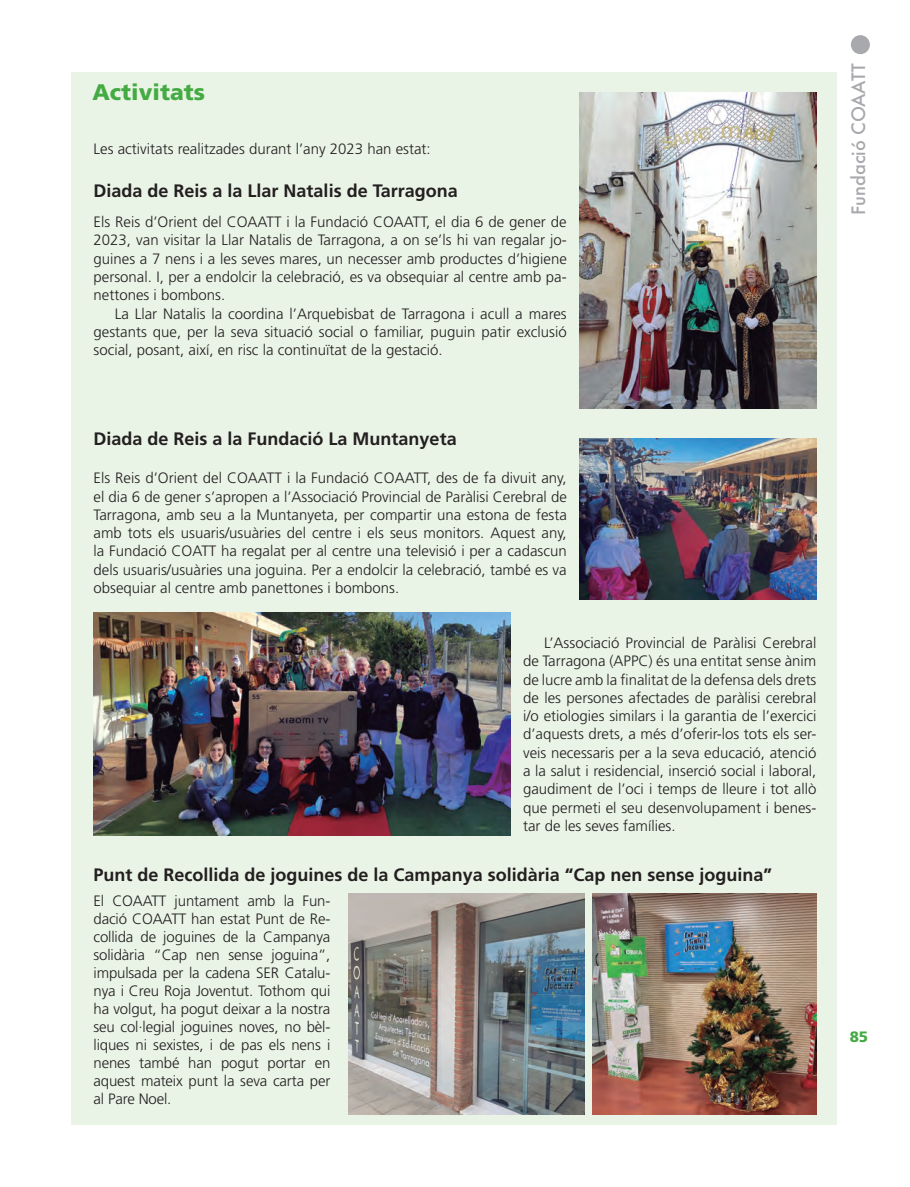
<style>
.page{position:relative;width:910px;height:1187px;background:#fff}
.page>*{position:absolute;margin:0;border:0;box-sizing:border-box;transform-origin:0 0}
.Titulo{font:900 22.5px "Frutiger";color:#44aa42}
.TEXTO{font:700 18px "Frutiger";color:#231f20}
.t1{font:500 18px "Futura";color:#a8a9ad}
.TEXTO-2{font:300 15px/18.3px "Frutiger";color:#231f20;text-align:justify}
.t2{font:900 15px "Frutiger";color:#44aa42}
</style>
<div class="page">
<div style="left:852px;top:36px;width:17px;height:17px;background:#a8a9ad;border-radius:50%"></div>
<div style="left:851px;top:35px;width:19px;height:19px;border:2px solid #a8a9ad;border-radius:50%"></div>
<div style="left:71px;top:72px;width:766px;height:1052px;background:#eaf4e6"></div>
<img style="left:579px;top:92px;width:237px;height:317px">
<img style="left:579px;top:439px;width:237px;height:161px">
<img style="left:94px;top:612px;width:416px;height:223px">
<img style="left:592px;top:893px;width:224px;height:221px">
<img style="left:348px;top:893px;width:237px;height:221px">
<p class="Titulo" style="left:92px;top:79px;width:114px">Activitats</p>
<p class="TEXTO-2" style="left:94px;top:140px;width:339px">Les activitats realitzades durant l’any 2023 han estat:</p>
<p class="TEXTO" style="left:94px;top:181px;width:366px">Diada de Reis a la Llar Natalis de Tarragona</p>
<p class="TEXTO-2" style="left:94px;top:213px;width:475px">Els Reis d’Orient del COAATT i la Fundació COAATT, el dia 6 de gener de 2023, van visitar la Llar Natalis de Tarragona, a on se’ls hi van regalar jo&shy;guines a 7 nens i a les seves mares, un necesser amb productes d’higiene personal. I, per a endolcir la celebració, es va obsequiar al centre amb pa&shy;nettones i bombons.</p>
<p class="TEXTO-2" style="left:94px;top:304px;width:475px;text-indent:21px">La Llar Natalis la coordina l’Arquebisbat de Tarragona i acull a mares gestants que, per la seva situació social o familiar, puguin patir exclusió social, posant, així, en risc la continuïtat de la gestació.</p>
<p class="TEXTO" style="left:94px;top:427px;width:365px">Diada de Reis a la Fundació La Muntanyeta</p>
<p class="TEXTO-2" style="left:94px;top:469px;width:475px">Els Reis d’Orient del COAATT i la Fundació COAATT, des de fa divuit any, el dia 6 de gener s’apropen a l’Associació Provincial de Paràlisi Cerebral de Tarragona, amb seu a la Muntanyeta, per compartir una estona de festa amb tots els usuaris/usuàries del centre i els seus monitors. Aquest any, la Fundació COATT ha regalat per al centre una televisió i per a cadascun dels usuaris/usuàries una joguina. Per a endolcir la celebració, també es va obsequiar al centre amb panettones i bombons.</p>
<p class="TEXTO-2" style="left:523px;top:633px;width:295px;text-indent:21px">L’Associació Provincial de Paràlisi Cerebral de Tarragona (APPC) és una entitat sense ànim de lucre amb la finalitat de la defensa dels drets de les persones afectades de paràlisi cerebral i/o etiologies similars i la garantia de l’exercici d’aquests drets, a més d’oferir-los tots els ser&shy;veis necessaris per a la seva educació, atenció a la salut i residencial, inserció social i laboral, gaudiment de l’oci i temps de lleure i tot allò que permeti el seu desenvolupament i benes&shy;tar de les seves famílies.</p>
<p class="TEXTO" style="left:94px;top:863px;width:680px">Punt de Recollida de joguines de la Campanya solidària “Cap nen sense joguina”</p>
<p class="TEXTO-2" style="left:94px;top:891px;width:238px">El COAATT juntament amb la Fun&shy;dació COAATT han estat Punt de Re&shy;collida de joguines de la Campanya solidària “Cap nen sense joguina”, impulsada per la cadena SER Catalu&shy;nya i Creu Roja Joventut. Tothom qui ha volgut, ha pogut deixar a la nostra seu col·legial joguines noves, no bèl· liques ni sexistes, i de pas els nens i nenes també han pogut portar en aquest mateix punt la seva carta per al Pare Noel.</p>
<p class="t1" style="left:846px;top:215px;width:152px;rotate:-90deg">Fundació COAATT</p>
<p class="t2" style="left:850px;top:1028px;width:20px">85</p>
</div>
